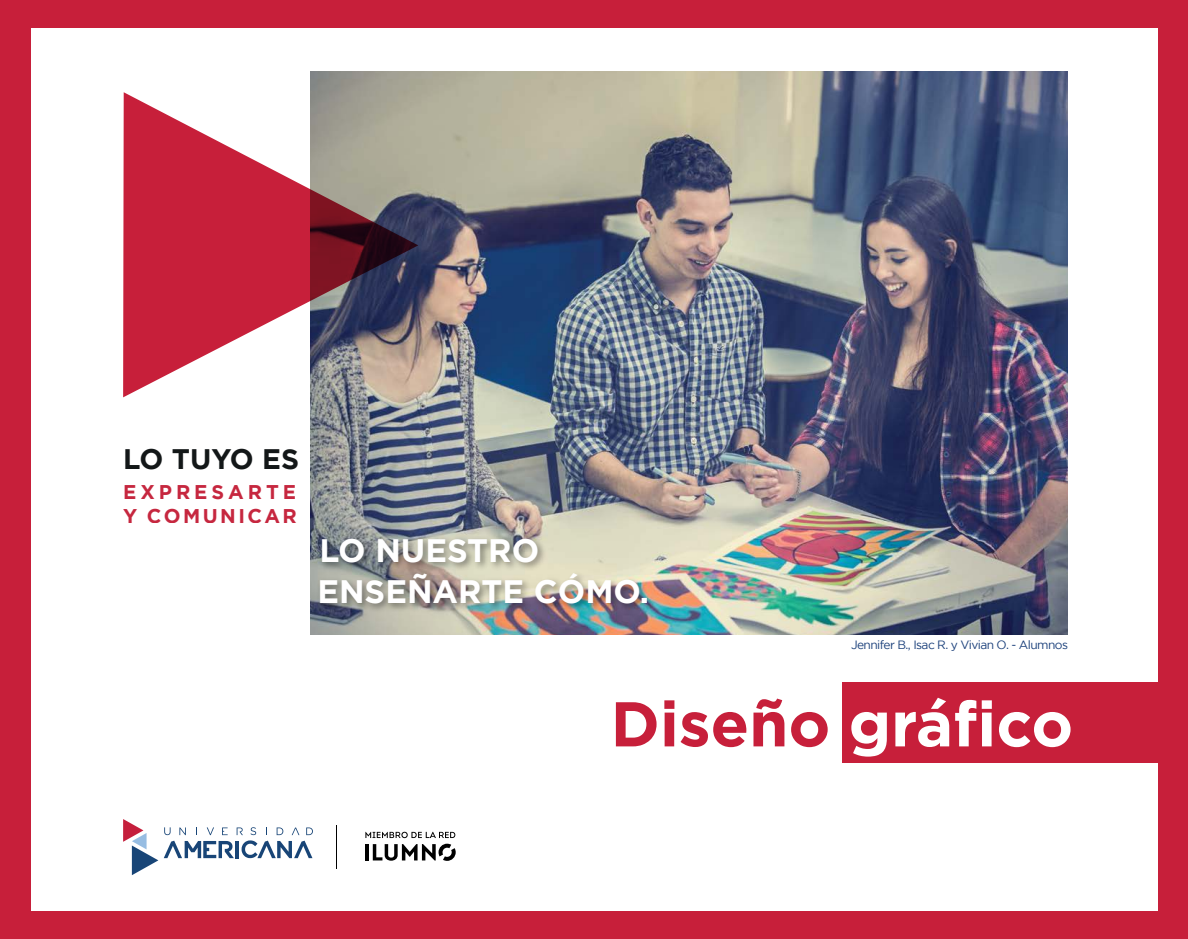
<style>
.page{position:relative;width:1188px;height:939px;background:#fff}
.page>*{position:absolute;margin:0;border:0;box-sizing:border-box;transform-origin:0 0}
.t1{font:700 63px "Gotham";color:#fff}
.t2{font:700 32.4px/41.2px "Gotham";color:#fff}
.t3{font:700 28.2px "Gotham";color:#131718}
.t4{font:700 19.8px/23.9px "Gotham";letter-spacing:.2em;color:#c6273f}
.t5{font:12px "Gotham";letter-spacing:-.05em;color:#1d427c}
.s1{color:#c71f3a}
</style>
<div class="page">
<div style="left:0;top:0;width:1188px;height:938px;background:#c71f3a"></div>
<div style="left:31px;top:28px;width:1126px;height:882px;background:#fff"></div>
<img style="left:310px;top:71px;width:757px;height:563px">
<div style="left:842px;top:682px;width:324px;height:81px;background:#c71f3a"></div>
<img style="left:313px;top:528px;width:247px;height:39px">
<img style="left:311px;top:567px;width:358px;height:57px">
<svg style="left:123px;top:92px;width:295px;height:305px"></svg>
<hr style="left:336px;top:825px;width:1px;height:43px;background:#000">
<hr style="left:365px;top:843px;width:3px;height:17px;background:#000">
<svg style="left:373px;top:843px;width:83px;height:17px"></svg>
<svg style="left:365px;top:831px;width:90px;height:6px"></svg>
<hr style="left:236px;top:840px;width:3px;height:18px;background:#184577">
<svg style="left:164px;top:840px;width:69px;height:17px"></svg>
<svg style="left:242px;top:840px;width:70px;height:17px"></svg>
<svg style="left:123px;top:819px;width:35px;height:55px"></svg>
<svg style="left:179px;top:827px;width:7px;height:7px"></svg>
<svg style="left:250px;top:827px;width:6px;height:7px"></svg>
<svg style="left:164px;top:827px;width:7px;height:7px"></svg>
<svg style="left:207px;top:827px;width:7px;height:7px"></svg>
<svg style="left:237px;top:827px;width:6px;height:7px"></svg>
<svg style="left:277px;top:827px;width:6px;height:7px"></svg>
<svg style="left:306px;top:827px;width:7px;height:7px"></svg>
<svg style="left:222px;top:827px;width:6px;height:7px"></svg>
<svg style="left:292px;top:827px;width:7px;height:7px"></svg>
<h3 class="t3" style="left:123px;top:440px;width:178px">LO TUYO ES</h3>
<h3 class="t4" style="left:123px;top:479px;width:175px">EXPRESARTE<br>Y COMUNICAR</h3>
<h2 class="t2" style="left:317px;top:529px;width:333px">LO NUESTRO<br>ENSEÑARTE CÓMO.</h2>
<p class="t5" style="left:851px;top:637px;width:219px">Jennifer B., Isac R. y Vivian O. - Alumnos</p>
<h1 class="t1" style="left:611px;top:682px;width:464px"><span class="s1">Diseño</span> gráfico</h1>
</div>
